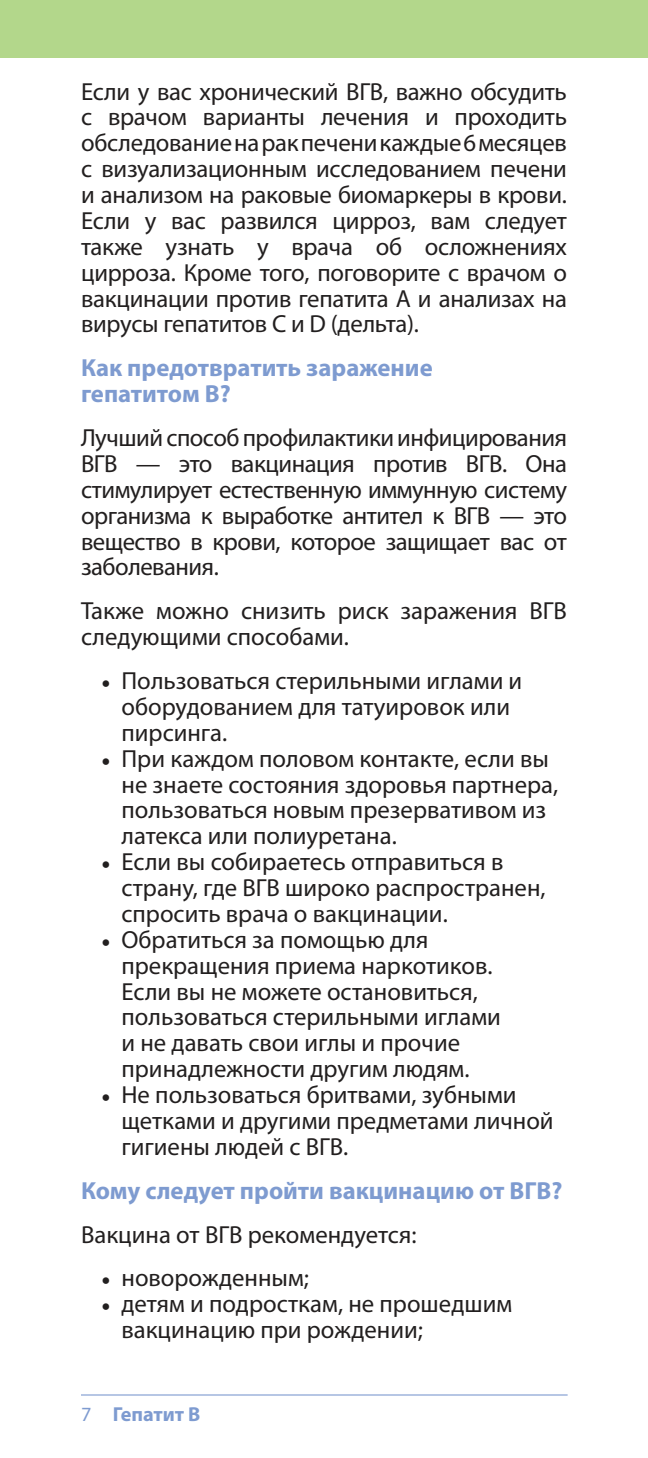
<style>
.page{position:relative;width:648px;height:1458px;background:#fff}
.page>*{position:absolute;margin:0;border:0;box-sizing:border-box;transform-origin:0 0}
.t1{font:24.75px/25.9px "Myriad Pro";color:#221f1f}
.t2{font:700 24.75px/25.9px "Myriad Pro";color:#7e9bd0}
.t3{font:700 20.25px "Myriad Pro";letter-spacing:-.005em;color:#7e9bd0}
.s1{font-family:"Minion Pro"}
.s2{font-weight:400}
</style>
<div class="page">
<div style="left:0;top:0;width:648px;height:58px;background:#b3d78b"></div>
<hr style="left:81px;top:1394px;width:487px;height:2px;background:#7e9bd0">
<p class="t1" style="left:81px;top:80px;width:488px;text-align:justify">Если у вас хронический ВГВ, важно обсудить с врачом варианты лечения и проходить обследование на рак печени каждые 6 месяцев с визуализационным исследованием печени и анализом на раковые биомаркеры в крови.<br>Если у вас развился цирроз, вам следует также узнать у врача об осложнениях цирроза. Кроме того, поговорите с врачом о вакцинации против гепатита A и анализах на вирусы гепатитов C и D (дельта).</p>
<p class="t2" style="left:81px;top:357px;width:353px">Как предотвратить заражение гепатитом B?</p>
<p class="t1" style="left:81px;top:427px;width:488px;text-align:justify">Лучший способ профилактики инфицирования ВГВ — это вакцинация против ВГВ. Она стимулирует естественную иммунную систему организма к выработке антител к ВГВ — это вещество в крови, которое защищает вас от заболевания.</p>
<p class="t1" style="left:81px;top:600px;width:488px">Также можно снизить риск заражения ВГВ следующими способами.</p>
<p class="t1" style="left:122px;top:670px;width:402px;text-indent:-20px"><span class="s1">•</span> Пользоваться стерильными иглами и оборудованием для татуировок или пирсинга.</p>
<p class="t1" style="left:122px;top:748px;width:438px;text-indent:-20px"><span class="s1">•</span> При каждом половом контакте, если вы не знаете состояния здоровья партнера, пользоваться новым презервативом из латекса или полиуретана.</p>
<p class="t1" style="left:122px;top:851px;width:426px;text-indent:-20px"><span class="s1">•</span> Если вы собираетесь отправиться в страну, где ВГВ широко распространен, спросить врача о вакцинации.</p>
<p class="t1" style="left:122px;top:929px;width:381px;text-indent:-20px"><span class="s1">•</span> Обратиться за помощью для прекращения приема наркотиков.<br>Если вы не можете остановиться, пользоваться стерильными иглами и не давать свои иглы и прочие принадлежности другим людям.</p>
<p class="t1" style="left:122px;top:1084px;width:434px;text-indent:-20px"><span class="s1">•</span> Не пользоваться бритвами, зубными щетками и другими предметами личной гигиены людей с ВГВ.</p>
<p class="t2" style="left:81px;top:1180px;width:483px">Кому следует пройти вакцинацию от ВГВ?</p>
<p class="t1" style="left:81px;top:1223px;width:337px">Вакцина от ВГВ рекомендуется:</p>
<p class="t1" style="left:101px;top:1267px;width:209px"><span class="s1">•</span> новорожденным;</p>
<p class="t1" style="left:122px;top:1293px;width:392px;text-indent:-20px"><span class="s1">•</span> детям и подросткам, не прошедшим вакцинацию при рождении;</p>
<p class="t3" style="left:81px;top:1407px;width:121px"><span class="s2">7</span> Гепатит B</p>
</div>
